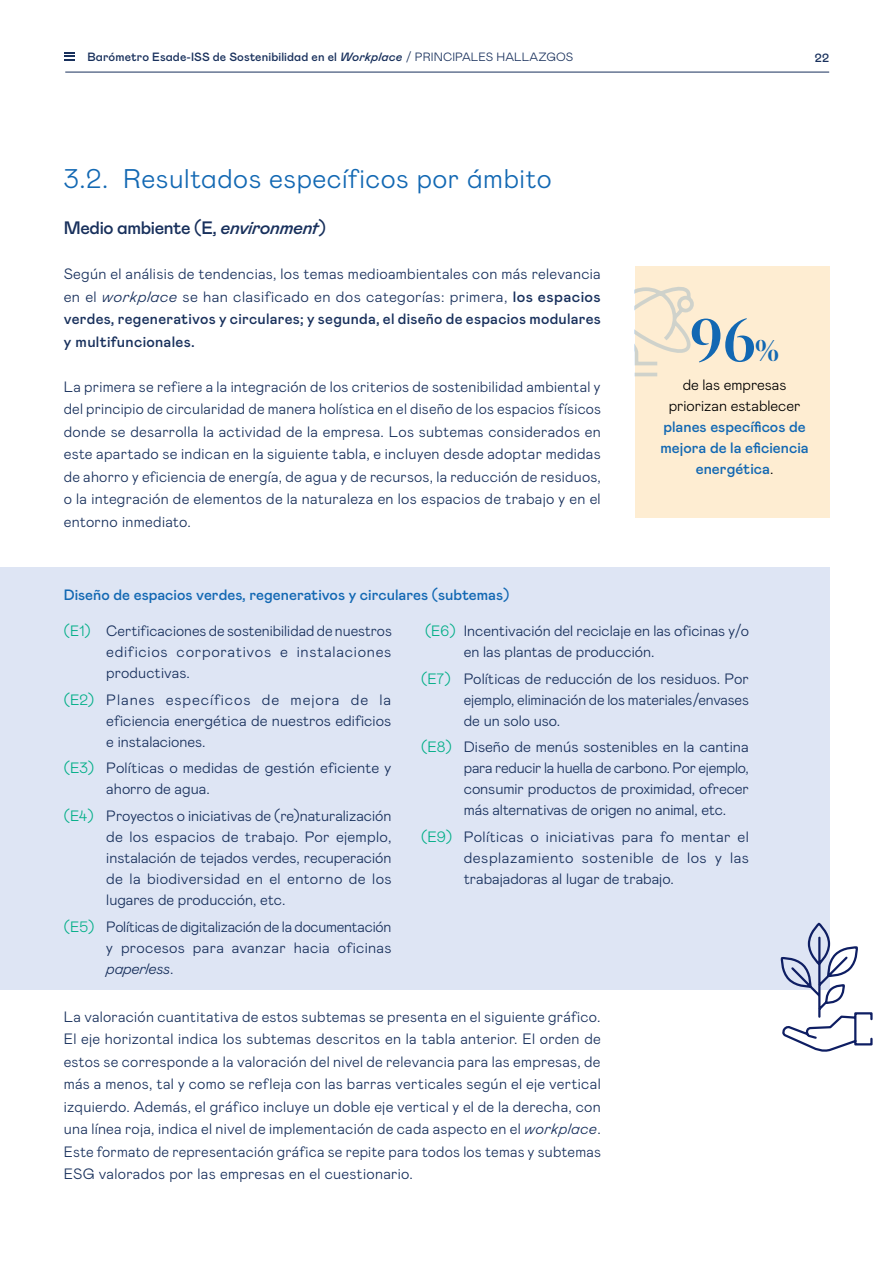
<style>
.page{position:relative;width:893px;height:1263px;background:#fff}
.page>*{position:absolute;margin:0;border:0;box-sizing:border-box;transform-origin:0 0}
.t1{font:700 60px "Esade";color:#1268b3}
.t2{font:300 27px "Mabry Pro";letter-spacing:.02em;color:#1268b3}
.t3{font:500 18px "Mabry Pro";letter-spacing:-.02em;color:#18305c}
.t4{font:300 15px/21px "Mabry Pro";letter-spacing:.005em;color:#18305c;text-align:justify}
.t5{font:500 15px/21px "Mabry Pro";color:#1268b3;text-align:center}
.t6{font:300 15px/21px "Mabry Pro";color:#000;text-align:center}
.t7{font:500 12px "Mabry Pro";letter-spacing:.01em;color:#18305c}
.s1{font-style:italic}
.s2{font-weight:300}
.s3{font-weight:500}
.s4{font-size:30px}
.s5{font-weight:300;color:#000}
.s6{color:#00ae87}
</style>
<div class="page">
<svg style="left:64px;top:52px;width:11px;height:9px"></svg>
<hr style="left:65px;top:72px;width:764px;height:1px;background:#18305c">
<div style="left:0;top:568px;width:829px;height:422px;background:#dee5f4"></div>
<svg style="left:780px;top:924px;width:93px;height:128px"></svg>
<div style="left:635px;top:266px;width:194px;height:252px;background:#feedd2"></div>
<svg style="left:635px;top:287px;width:59px;height:90px"></svg>
<p class="t7" style="left:87px;top:48px;width:487px">Barómetro Esade-ISS de Sostenibilidad en el <span class="s1">Workplace</span> <span class="s2">/ PRINCIPALES HALLAZGOS</span></p>
<p class="t7" style="left:815px;top:49px;width:16px">22</p>
<h2 class="t2" style="left:64px;top:160px;width:489px">3.2. Resultados específicos por ámbito</h2>
<p class="t3" style="left:64px;top:215px;width:264px">Medio ambiente (E, <span class="s1">environment</span>)</p>
<p class="t4" style="left:64px;top:262px;width:539px;line-height:22.5px">Según el análisis de tendencias, los temas medioambientales con más relevancia en el <span class="s1">workplace</span> se han clasificado en dos categorías: primera, <span class="s3">los espacios verdes, regenerativos y circulares; y segunda, el diseño de espacios modulares y multifuncionales.</span></p>
<p class="t4" style="left:64px;top:374px;width:539px;line-height:22.5px">La primera se refiere a la integración de los criterios de sostenibilidad ambiental y del principio de circularidad de manera holística en el diseño de los espacios físicos donde se desarrolla la actividad de la empresa. Los subtemas considerados en este apartado se indican en la siguiente tabla, e incluyen desde adoptar medidas de ahorro y eficiencia de energía, de agua y de recursos, la reducción de residuos, o la integración de elementos de la naturaleza en los espacios de trabajo y en el entorno inmediato.</p>
<p class="t5" style="left:64px;top:584px;width:447px">Diseño de espacios verdes, regenerativos y circulares (subtemas)</p>
<h1 class="t1" style="left:690px;top:298px;width:91px">96<span class="s4">%</span></h1>
<p class="t6" style="left:669px;top:373px;width:133px">de las empresas priorizan establecer</p>
<p class="t5" style="left:660px;top:415px;width:150px">planes específicos de mejora de la eficiencia energética<span class="s5">.</span></p>
<p class="t4" style="left:106px;top:619px;width:287px;text-indent:-43px"><span class="s6">(E1)</span> Certificaciones de sostenibilidad de nuestros edificios corporativos e instalaciones productivas.</p>
<p class="t4" style="left:106px;top:688px;width:286px;text-indent:-43px"><span class="s6">(E2)</span> Planes específicos de mejora de la eficiencia energética de nuestros edificios e instalaciones.</p>
<p class="t4" style="left:106px;top:757px;width:286px;text-indent:-43px"><span class="s6">(E3)</span> Políticas o medidas de gestión eficiente y ahorro de agua.</p>
<p class="t4" style="left:106px;top:804px;width:287px;text-indent:-43px"><span class="s6">(E4)</span> Proyectos o iniciativas de (re)naturalización de los espacios de trabajo. Por ejemplo, instalación de tejados verdes, recuperación de la biodiversidad en el entorno de los lugares de producción, etc.</p>
<p class="t4" style="left:106px;top:915px;width:287px;text-indent:-43px"><span class="s6">(E5)</span> Políticas de digitalización de la documentación y procesos para avanzar hacia oficinas <span class="s1">paperless</span>.</p>
<p class="t4" style="left:464px;top:619px;width:287px;text-indent:-39px"><span class="s6">(E6)</span> Incentivación del reciclaje en las oficinas y/o en las plantas de producción.</p>
<p class="t4" style="left:464px;top:667px;width:287px;text-indent:-43px"><span class="s6">(E7)</span> Políticas de reducción de los residuos. Por ejemplo, eliminación de los materiales/envases de un solo uso.</p>
<p class="t4" style="left:464px;top:736px;width:287px;text-indent:-43px"><span class="s6">(E8)</span> Diseño de menús sostenibles en la cantina para reducir la huella de carbono. Por ejemplo, consumir productos de proximidad, ofrecer más alternativas de origen no animal, etc.</p>
<p class="t4" style="left:464px;top:825px;width:287px;text-indent:-43px"><span class="s6">(E9)</span> Políticas o iniciativas para fo mentar el desplazamiento sostenible de los y las trabajadoras al lugar de trabajo.</p>
<p class="t4" style="left:64px;top:1004px;width:539px;line-height:22.5px">La valoración cuantitativa de estos subtemas se presenta en el siguiente gráfico.<br>El eje horizontal indica los subtemas descritos en la tabla anterior. El orden de estos se corresponde a la valoración del nivel de relevancia para las empresas, de más a menos, tal y como se refleja con las barras verticales según el eje vertical izquierdo. Además, el gráfico incluye un doble eje vertical y el de la derecha, con una línea roja, indica el nivel de implementación de cada aspecto en el <span class="s1">workplace</span>.<br>Este formato de representación gráfica se repite para todos los temas y subtemas ESG valorados por las empresas en el cuestionario.</p>
</div>
